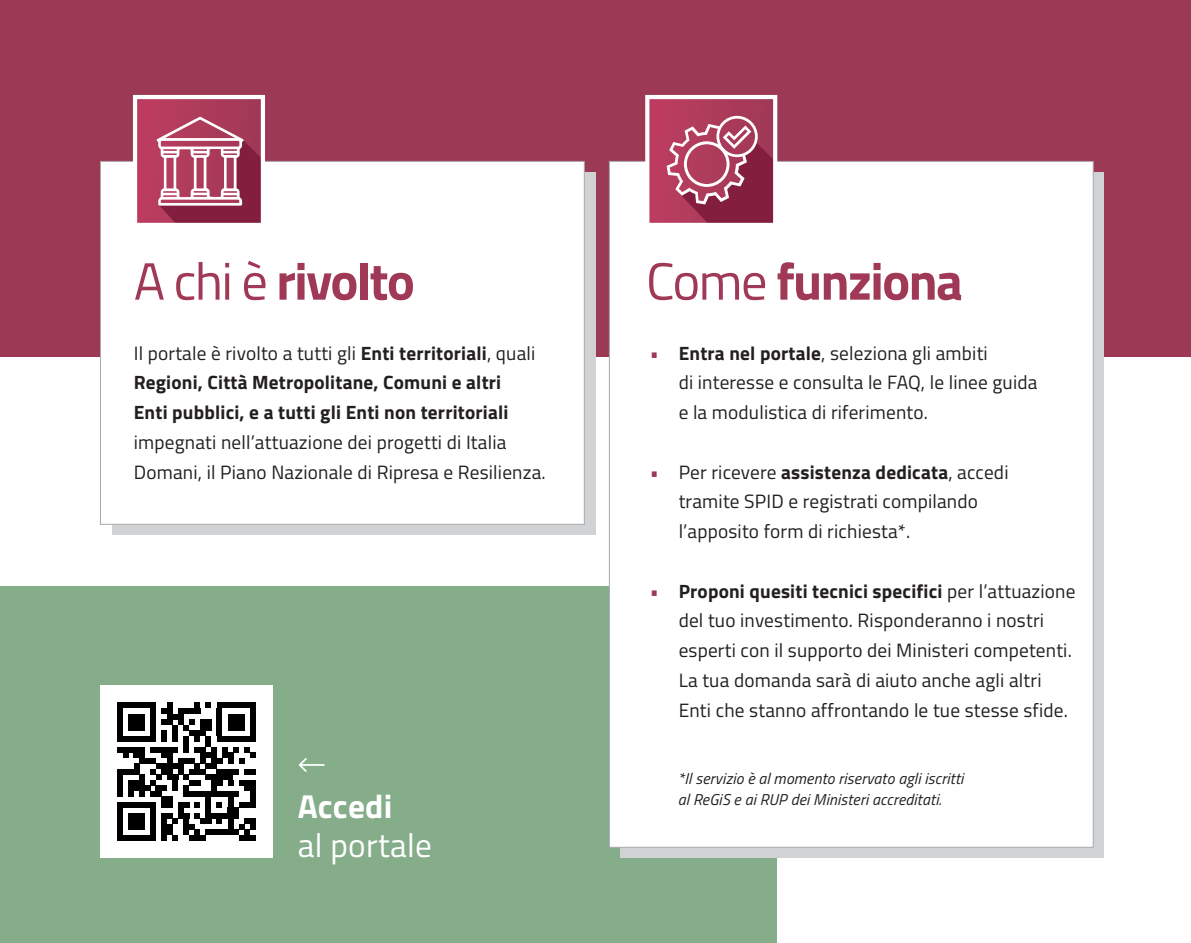
<style>
.page{position:relative;width:1191px;height:943px;background:#fff}
.page>*{position:absolute;margin:0;border:0;box-sizing:border-box;transform-origin:0 0}
.t1{font:700 52.5px "Titillium Web";letter-spacing:-.03em;color:#a03956}
.t2{font:33.25px "Titillium";letter-spacing:.01em;color:#fff}
.t3{font:700 33.25px "Titillium";letter-spacing:.005em;color:#fff}
.t4{font:19.25px/29.8px "Titillium";letter-spacing:.01em;color:#231f20}
.t5{font:700 19.25px/29.8px "Titillium";letter-spacing:.01em;color:#231f20}
.t6{font:19.25px "Titillium";color:#9c3954}
.t7{font:italic 15.75px/21px "Titillium";letter-spacing:.01em;color:#231f20}
.s1{font-weight:400}
.s2{font-weight:700}
</style>
<div class="page">
<div style="left:0;top:587px;width:776px;height:356px;background:#85ad8a"></div>
<div style="left:0;top:0;width:1191px;height:356px;background:#9c3954"></div>
<div style="left:112px;top:172px;width:483px;height:363px;background:#d1d2d4"></div>
<div style="left:620px;top:172px;width:484px;height:686px;background:linear-gradient(to right,#d1d2d4,#d1d2d4)"></div>
<div style="left:100px;top:161px;width:485px;height:363px;background:#fff;border:1px solid #a8a9ad"></div>
<div style="left:609px;top:161px;width:484px;height:686px;background:#fff;border:1px solid #a8a9ad"></div>
<div style="left:649px;top:98px;width:125px;height:126px;background:linear-gradient(to right,#be3d5f,#9f3956)"></div>
<svg style="left:666px;top:116px;width:106px;height:106px"></svg>
<div style="left:136px;top:98px;width:126px;height:126px;background:linear-gradient(to right,#be3d60,#9f3956)"></div>
<svg style="left:157px;top:117px;width:103px;height:105px"></svg>
<div style="left:133px;top:95px;width:132px;height:132px;border:4px solid #fff"></div>
<div style="left:645px;top:95px;width:132px;height:132px;border:4px solid #fff"></div>
<svg style="left:299px;top:758px;width:25px;height:14px"></svg>
<div style="left:100px;top:685px;width:173px;height:173px;background:#fff"></div>
<svg style="left:117px;top:702px;width:138px;height:138px"></svg>
<div style="left:117px;top:835px;width:39px;height:5px;background:#000001"></div>
<div style="left:128px;top:813px;width:17px;height:16px;background:#000001"></div>
<h1 class="t1" style="left:134px;top:241px;width:282px"><span class="s1">A chi è</span> rivolto</h1>
<h1 class="t1" style="left:646px;top:241px;width:318px"><span class="s1">Come</span> funziona</h1>
<p class="t5" style="left:134px;top:337px;width:403px"><span class="s1">Il portale è rivolto a tutti gli</span> Enti territoriali<span class="s1">, quali<br></span>Regioni, Città Metropolitane, Comuni e altri<br>Enti pubblici, e a tutti gli Enti non territoriali</p>
<p class="t4" style="left:134px;top:426px;width:413px">impegnati nell’attuazione dei progetti di Italia<br>Domani, il Piano Nazionale di Ripresa e Resilienza.</p>
<h2 class="t3" style="left:298px;top:780px;width:96px">Accedi</h2>
<h2 class="t2" style="left:298px;top:820px;width:136px">al portale</h2>
<p class="t6" style="left:649px;top:339px;width:11px">•</p>
<p class="t6" style="left:649px;top:458px;width:11px">•</p>
<p class="t6" style="left:649px;top:577px;width:11px">•</p>
<p class="t4" style="left:678px;top:337px;width:360px"><span class="s2">Entra nel portale</span>, seleziona gli ambiti<br>di interesse e consulta le FAQ, le linee guida e la modulistica di riferimento.</p>
<p class="t4" style="left:678px;top:456px;width:331px">Per ricevere <span class="s2">assistenza dedicata</span>, accedi tramite SPID e registrati compilando l’apposito form di richiesta*.</p>
<p class="t4" style="left:678px;top:575px;width:398px"><span class="s2">Proponi quesiti tecnici specifici</span> per l’attuazione del tuo investimento. Risponderanno i nostri esperti con il supporto dei Ministeri competenti.<br>La tua domanda sarà di aiuto anche agli altri Enti che stanno affrontando le tue stesse sfide.</p>
<p class="t7" style="left:678px;top:767px;width:287px">*Il servizio è al momento riservato agli iscritti al ReGiS e ai RUP dei Ministeri accreditati.</p>
</div>
